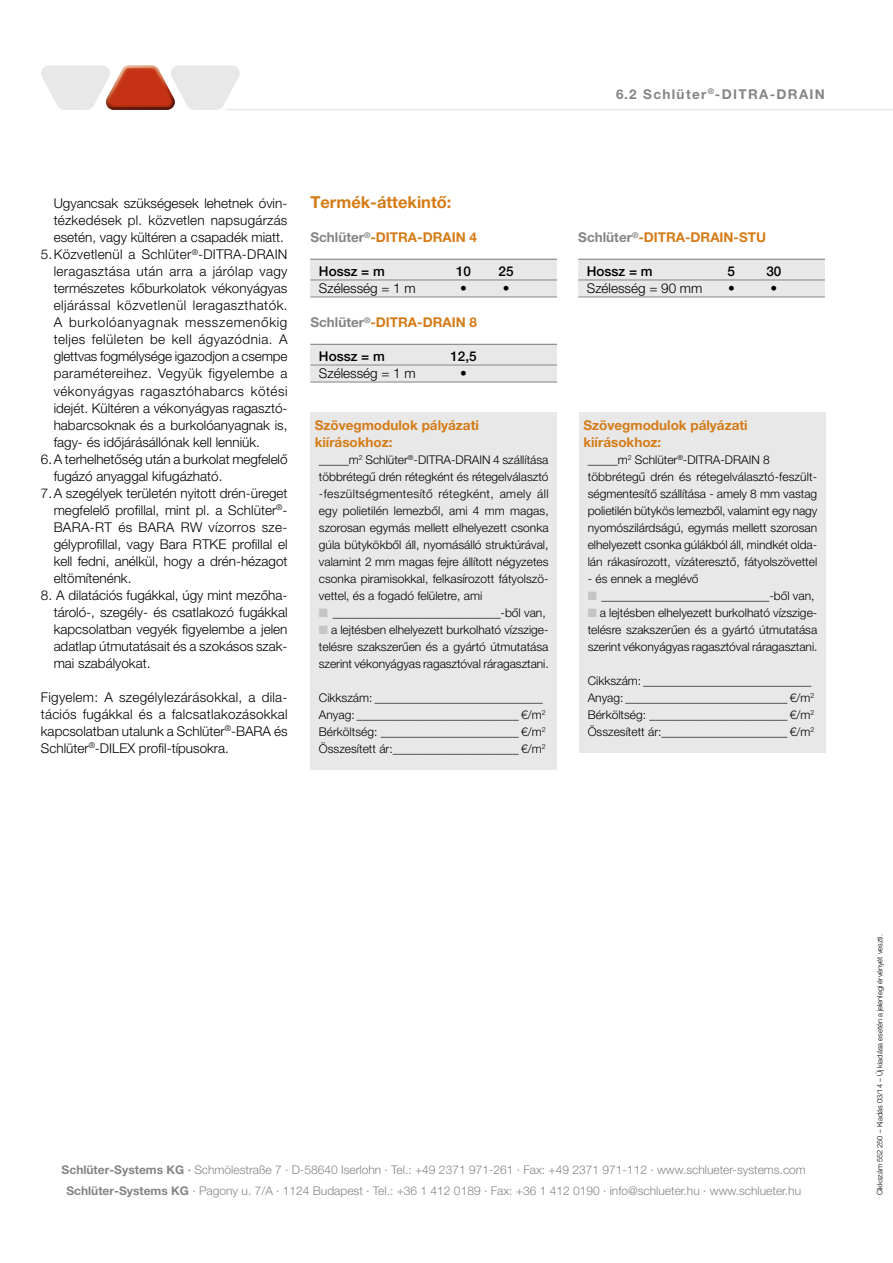
<style>
.page{position:relative;width:893px;height:1263px;background:#fff}
.page>*{position:absolute;margin:0;border:0;box-sizing:border-box;transform-origin:0 0}
.t1{font:700 16.5px "Helvetica Neue LT Pro";color:#d57b16}
.t2{font:300 13.5px/17px "Helvetica Neue LT Pro";color:#000;text-align:justify}
.t3{font:700 13.5px/17px "Helvetica Neue LT Pro";color:#d57b16}
.t4{font:300 13.5px "Helvetica Neue LT Pro";letter-spacing:.035em;color:#000}
.t5{font:300 13.5px "Helvetica Neue LT Pro";letter-spacing:.025em;color:#000}
.t6{font:300 13.5px "Helvetica Neue LT Pro";letter-spacing:.02em;color:#000}
.t7{font:300 13.5px "Helvetica Neue LT Pro";letter-spacing:.03em;color:#000}
.t8{font:500 13.5px "Helvetica Neue LT Pro";color:#000}
.t9{font:300 13.5px "Helvetica Neue LT Pro";letter-spacing:.05em;color:#000}
.t10{font:700 13.5px "Helvetica Neue LT Pro";letter-spacing:.1em;color:#858585}
.t11{font:300 12px/17px "Helvetica Neue LT Pro";color:#000;text-align:justify}
.t12{font:300 12px/21.3px "Helvetica Neue LT Pro";color:#858585;text-align:center}
.t13{font:300 7.5px "Helvetica Neue LT Pro";color:#000}
.s1{color:#858585}
.s2{color:#c4c5c5}
.s3{font-weight:700}
.s4{font-weight:500}
</style>
<div class="page">
<hr style="left:225px;top:109px;width:668px;height:1px;background:#e8e8e8">
<svg style="left:41px;top:65px;width:199px;height:45px"></svg>
<div style="left:310px;top:259px;width:247px;height:38px;background:#e8e8e8"></div>
<div style="left:310px;top:344px;width:247px;height:38px;background:#e8e8e8"></div>
<hr style="left:310px;top:259px;width:247px;height:1px;background:#858585">
<hr style="left:310px;top:280px;width:247px;height:1px;background:#858585">
<hr style="left:310px;top:297px;width:247px;height:1px;background:#858585">
<hr style="left:310px;top:344px;width:247px;height:1px;background:#858585">
<hr style="left:310px;top:365px;width:247px;height:1px;background:#858585">
<hr style="left:310px;top:382px;width:247px;height:1px;background:#858585">
<div style="left:310px;top:412px;width:247px;height:358px;background:#e8e8e8"></div>
<div style="left:578px;top:259px;width:247px;height:38px;background:#e8e8e8"></div>
<hr style="left:578px;top:259px;width:247px;height:1px;background:#858585">
<hr style="left:578px;top:280px;width:247px;height:1px;background:#858585">
<hr style="left:578px;top:297px;width:247px;height:1px;background:#858585">
<div style="left:579px;top:412px;width:247px;height:341px;background:#e8e8e8"></div>
<p class="t10" style="left:616px;top:86px;width:210px">6.2 Schlüter<sup>®</sup>-DITRA-DRAIN</p>
<p class="t2" style="left:54px;top:195px;width:235px">Ugyancsak szükségesek lehetnek óvin-</p>
<p class="t2" style="left:54px;top:212px;width:235px">tézkedések pl. közvetlen napsugárzás</p>
<p class="t2" style="left:54px;top:229px;width:232px">esetén, vagy kültéren a csapadék miatt.</p>
<p class="t6" style="left:41px;top:246px;width:248px">5.Közvetlenül a Schlüter<sup>®</sup>-DITRA-DRAIN</p>
<p class="t5" style="left:54px;top:263px;width:235px">leragasztása után arra a járólap vagy</p>
<p class="t2" style="left:54px;top:280px;width:235px">természetes kőburkolatok vékonyágyas</p>
<p class="t4" style="left:54px;top:297px;width:236px">eljárással közvetlenül leragaszthatók.</p>
<p class="t9" style="left:54px;top:314px;width:235px">A burkolóanyagnak messzemenőkig</p>
<p class="t4" style="left:54px;top:331px;width:235px">teljes felületen be kell ágyazódnia. A</p>
<p class="t2" style="left:54px;top:348px;width:235px">glettvas fogmélysége igazodjon a csempe</p>
<p class="t7" style="left:54px;top:365px;width:235px">paramétereihez. Vegyük figyelembe a</p>
<p class="t4" style="left:54px;top:382px;width:235px">vékonyágyas ragasztóhabarcs kötési</p>
<p class="t2" style="left:54px;top:399px;width:235px">idejét. Kültéren a vékonyágyas ragasztó-</p>
<p class="t2" style="left:54px;top:416px;width:235px">habarcsoknak és a burkolóanyagnak is,</p>
<p class="t2" style="left:54px;top:433px;width:208px">fagy- és időjárásállónak kell lenniük.</p>
<p class="t2" style="left:41px;top:450px;width:248px">6.A terhelhetőség után a burkolat megfelelő</p>
<p class="t2" style="left:54px;top:467px;width:170px">fugázó anyaggal kifugázható.</p>
<p class="t2" style="left:41px;top:484px;width:248px">7.A szegélyek területén nyitott drén-üreget</p>
<p class="t2" style="left:54px;top:501px;width:235px">megfelelő profillal, mint pl. a Schlüter<sup>®</sup>-</p>
<p class="t5" style="left:54px;top:518px;width:235px">BARA-RT és BARA RW vízorros sze-</p>
<p class="t2" style="left:54px;top:535px;width:235px">gélyprofillal, vagy Bara RTKE profillal el</p>
<p class="t2" style="left:54px;top:552px;width:235px">kell fedni, anélkül, hogy a drén-hézagot</p>
<p class="t2" style="left:54px;top:569px;width:79px">eltömítenénk.</p>
<p class="t2" style="left:54px;top:586px;width:235px;text-indent:-13px">8. A dilatációs fugákkal, úgy mint mezőha&shy;tároló-, szegély- és csatlakozó fugákkal kapcsolatban vegyék figyelembe a jelen adatlap útmutatásait és a szokásos szak&shy;mai szabályokat.</p>
<p class="t2" style="left:41px;top:688px;width:248px">Figyelem: A szegélylezárásokkal, a dila&shy;tációs fugákkal és a falcsatlakozásokkal kapcsolatban utalunk a Schlüter<sup>®</sup>-BARA és Schlüter<sup>®</sup>-DILEX profil-típusokra.</p>
<h1 class="t1" style="left:310px;top:192px;width:143px">Termék-áttekintő:</h1>
<p class="t3" style="left:310px;top:229px;width:168px"><span class="s1">Schlüter</span><sup>®</sup>-DITRA-DRAIN 4</p>
<p class="t8" style="left:319px;top:264px;width:67px">Hossz = m</p>
<p class="t8" style="left:456px;top:264px;width:17px">10</p>
<p class="t8" style="left:498px;top:264px;width:17px">25</p>
<p class="t2" style="left:319px;top:280px;width:98px">Szélesség = 1 m</p>
<p class="t2" style="left:460px;top:280px;width:8px">•</p>
<p class="t2" style="left:503px;top:280px;width:8px">•</p>
<p class="t3" style="left:310px;top:314px;width:168px"><span class="s1">Schlüter</span><sup>®</sup>-DITRA-DRAIN 8</p>
<p class="t8" style="left:319px;top:349px;width:67px">Hossz = m</p>
<p class="t8" style="left:450px;top:349px;width:28px">12,5</p>
<p class="t2" style="left:319px;top:365px;width:98px">Szélesség = 1 m</p>
<p class="t2" style="left:460px;top:365px;width:8px">•</p>
<p class="t3" style="left:315px;top:416px;width:166px">Szövegmodulok pályázati kiírásokhoz:</p>
<p class="t11" style="left:319px;top:450px;width:231px">_____m<sup>2</sup> Schlüter<sup>®</sup>-DITRA-DRAIN 4 szállítása többrétegű drén rétegként és rétegelválasztó -feszültségmentesítő rétegként, amely áll egy polietilén lemezből, ami 4 mm magas, szorosan egymás mellett elhelyezett csonka gúla bütykökből áll, nyomásálló struktúrával, valamint 2 mm magas fejre állított négyzetes csonka piramisokkal, felkasírozott fátyolszö&shy;vettel, és a fogadó felületre, ami</p>
<p class="t11" style="left:319px;top:604px;width:228px"><span class="s2">■</span> ____________________________-ből van,</p>
<p class="t11" style="left:319px;top:621px;width:231px"><span class="s2">■</span> a lejtésben elhelyezett burkolható vízszige&shy;telésre szakszerűen és a gyártó útmutatása szerint vékonyágyas ragasztóval ráragasztani.</p>
<p class="t11" style="left:319px;top:689px;width:228px;text-align:left">Cikkszám: ____________________________ Anyag: ___________________________ €/m<sup>2<br></sup>Bérköltség: _______________________ €/m<sup>2<br></sup>Összesített ár:_____________________ €/m<sup>2</sup></p>
<p class="t3" style="left:578px;top:229px;width:189px"><span class="s1">Schlüter</span><sup>®</sup>-DITRA-DRAIN-STU</p>
<p class="t8" style="left:587px;top:264px;width:67px">Hossz = m</p>
<p class="t8" style="left:728px;top:264px;width:9px">5</p>
<p class="t8" style="left:766px;top:264px;width:17px">30</p>
<p class="t2" style="left:587px;top:280px;width:117px">Szélesség = 90 mm</p>
<p class="t2" style="left:728px;top:280px;width:8px">•</p>
<p class="t2" style="left:771px;top:280px;width:8px">•</p>
<p class="t3" style="left:583px;top:416px;width:166px">Szövegmodulok pályázati kiírásokhoz:</p>
<p class="t11" style="left:588px;top:450px;width:231px;text-align:left">_____m<sup>2</sup> Schlüter<sup>®</sup>-DITRA-DRAIN 8 többrétegű drén és rétegelválasztó-feszült&shy;ségmentesítő szállítása - amely 8 mm vastag polietilén bütykös lemezből, valamint egy nagy nyomószilárdságú, egymás mellett szorosan elhelyezett csonka gúlákból áll, mindkét olda&shy;lán rákasírozott, vízáteresztő, fátyolszövettel</p>
<p class="t11" style="left:588px;top:569px;width:112px">- és ennek a meglévő</p>
<p class="t11" style="left:588px;top:587px;width:228px"><span class="s2">■</span> ____________________________-ből van,</p>
<p class="t11" style="left:588px;top:604px;width:231px"><span class="s2">■</span> a lejtésben elhelyezett burkolható vízszige&shy;telésre szakszerűen és a gyártó útmutatása szerint vékonyágyas ragasztóval ráragasztani.</p>
<p class="t11" style="left:588px;top:672px;width:228px;text-align:left">Cikkszám: ____________________________ Anyag: ___________________________ €/m<sup>2<br></sup>Bérköltség: _______________________ €/m<sup>2<br></sup>Összesített ár:_____________________ €/m<sup>2</sup></p>
<p class="t12" style="left:62px;top:1158px;width:746px"><span class="s3">Schlüter-Systems KG</span> <span class="s4">·</span> Schmölestraße 7 · D-58640 Iserlohn · Tel.: +49 2371 971-261 · Fax: +49 2371 971-112 · www.schlueter-systems.com<br><span class="s3">Schlüter-Systems KG</span> · Pagony u. 7/A · 1124 Budapest · Tel.: +36 1 412 0189 · Fax: +36 1 412 0190 · info@schlueter.hu · www.schlueter.hu</p>
<p class="t13" style="left:875px;top:1195px;width:263px;rotate:-90deg">Cikkszám 552 250 – Kiadás 03/14 – Új kiadása esetén a jelenlegi érvényét veszti.</p>
</div>
